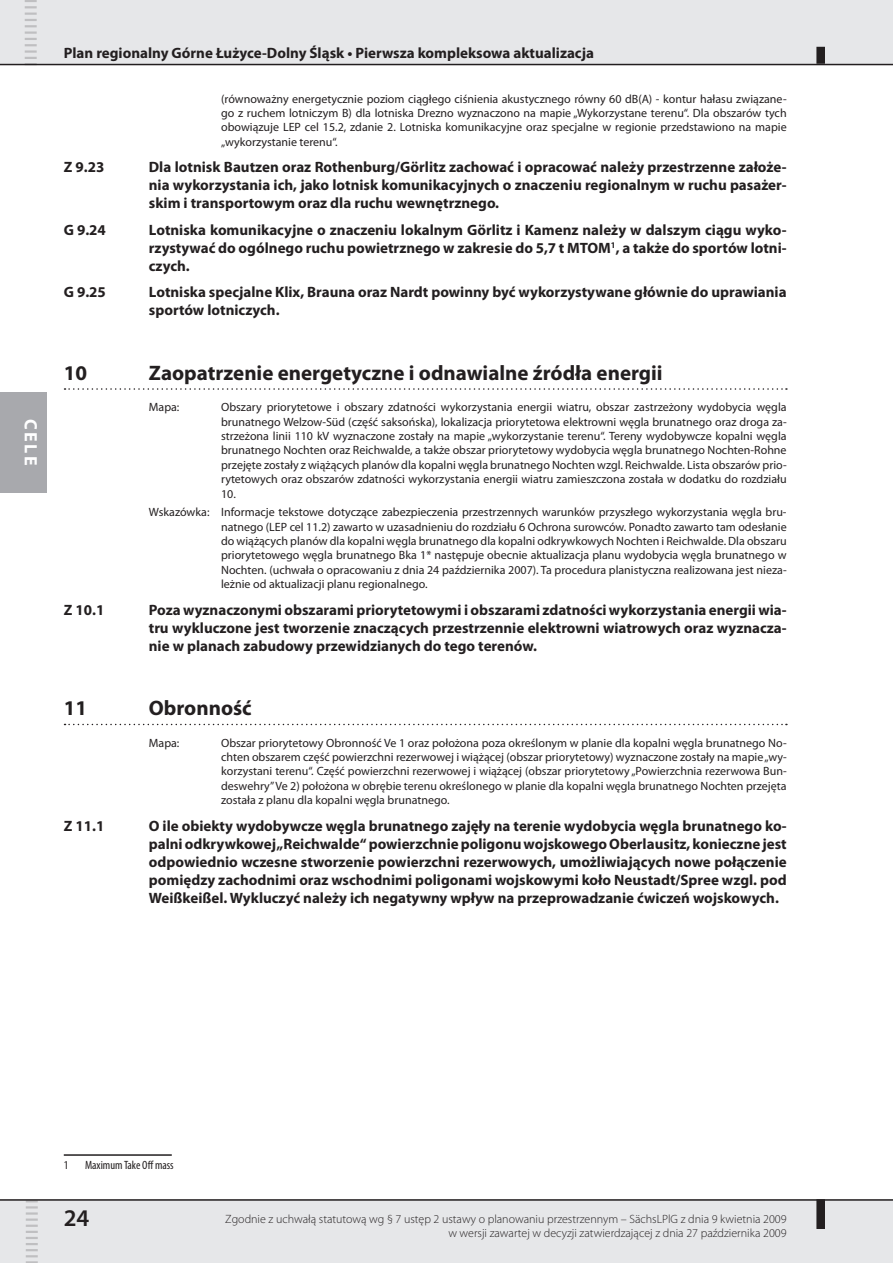
<style>
.page{position:relative;width:893px;height:1263px;background:#fff}
.page>*{position:absolute;margin:0;border:0;box-sizing:border-box;transform-origin:0 0}
.t1{font:600 24px "Myriad Pro";color:#231f20}
.t2{font:700 21px "Myriad Pro";color:#231f20}
.t3{font:700 18px "Myriad Pro";color:#fff}
.t4{font:700 15px/18px "Myriad Pro";color:#231f20;text-align:justify}
.t5{font:12px/14.4px "Myriad Pro";color:#231f20;text-align:justify}
.t6{font:300 12px/14.4px "Myriad Pro";color:#231f20;text-align:right}
.t7{font:condensed 12px "Myriad Pro";color:#231f20}
</style>
<div class="page">
<div style="left:0;top:392px;width:47px;height:100px;background:#a8a9ad"></div>
<div style="left:0;top:0;width:893px;height:64px;background:#e6e7e9"></div>
<hr style="left:0;top:64px;width:893px;height:1px;background:#231f20">
<div style="left:817px;top:48px;width:7px;height:15px;background:#231f20"></div>
<div style="left:816px;top:47px;width:9px;height:17px;border:2px solid #231f20"></div>
<div style="left:0;top:1200px;width:893px;height:63px;background:#e6e7e9"></div>
<hr style="left:0;top:1199px;width:893px;height:2px;background:#231f20">
<div style="left:817px;top:1200px;width:7px;height:28px;background:#231f20"></div>
<div style="left:816px;top:1199px;width:9px;height:30px;border:2px solid #231f20"></div>
<svg style="left:25px;top:0;width:12px;height:64px"></svg>
<svg style="left:26px;top:1200px;width:12px;height:63px"></svg>
<svg style="left:65px;top:388px;width:722px;height:2px"></svg>
<svg style="left:65px;top:724px;width:722px;height:1px"></svg>
<hr style="left:64px;top:1154px;width:108px;height:2px;background:#231f20">
<h3 class="t3" style="left:43px;top:419px;width:48px;rotate:90deg">CELE</h3>
<p class="t4" style="left:64px;top:43px;width:532px">Plan regionalny Górne Łużyce-Dolny Śląsk • Pierwsza kompleksowa aktualizacja</p>
<p class="t5" style="left:221px;top:91px;width:567px">(równoważny energetycznie poziom ciągłego ciśnienia akustycznego równy 60 dB(A) - kontur hałasu związane&shy;go z ruchem lotniczym B) dla lotniska Drezno wyznaczono na mapie „Wykorzystane terenu“. Dla obszarów tych obowiązuje LEP cel 15.2, zdanie 2. Lotniska komunikacyjne oraz specjalne w regionie przedstawiono na mapie „wykorzystanie terenu“.</p>
<p class="t4" style="left:64px;top:158px;width:42px">Z 9.23</p>
<p class="t4" style="left:149px;top:158px;width:639px">Dla lotnisk Bautzen oraz Rothenburg/Görlitz zachować i opracować należy przestrzenne założe&shy;nia wykorzystania ich, jako lotnisk komunikacyjnych o znaczeniu regionalnym w ruchu pasażer&shy;skim i transportowym oraz dla ruchu wewnętrznego.</p>
<p class="t4" style="left:64px;top:220px;width:44px">G 9.24</p>
<p class="t4" style="left:149px;top:220px;width:639px">Lotniska komunikacyjne o znaczeniu lokalnym Görlitz i Kamenz należy w dalszym ciągu wyko&shy;rzystywać do ogólnego ruchu powietrznego w zakresie do 5,7 t MTOM<sup>1</sup>, a także do sportów lotni&shy;czych.</p>
<p class="t4" style="left:64px;top:283px;width:44px">G 9.25</p>
<p class="t4" style="left:149px;top:283px;width:639px">Lotniska specjalne Klix, Brauna oraz Nardt powinny być wykorzystywane głównie do uprawiania sportów lotniczych.</p>
<h2 class="t2" style="left:64px;top:359px;width:25px">10</h2>
<h2 class="t2" style="left:149px;top:359px;width:515px">Zaopatrzenie energetyczne i odnawialne źródła energii</h2>
<p class="t5" style="left:149px;top:400px;width:32px">Mapa:</p>
<p class="t5" style="left:221px;top:400px;width:567px">Obszary priorytetowe i obszary zdatności wykorzystania energii wiatru, obszar zastrzeżony wydobycia węgla brunatnego Welzow-Süd (część saksońska), lokalizacja priorytetowa elektrowni węgla brunatnego oraz droga za&shy;strzeżona linii 110 kV wyznaczone zostały na mapie „wykorzystanie terenu“. Tereny wydobywcze kopalni węgla brunatnego Nochten oraz Reichwalde, a także obszar priorytetowy wydobycia węgla brunatnego Nochten-Rohne przejęte zostały z wiążących planów dla kopalni węgla brunatnego Nochten wzgl. Reichwalde. Lista obszarów prio&shy;rytetowych oraz obszarów zdatności wykorzystania energii wiatru zamieszczona została w dodatku do rozdziału 10.</p>
<p class="t5" style="left:221px;top:505px;width:567px;text-indent:-72px">Wskazówka: Informacje tekstowe dotyczące zabezpieczenia przestrzennych warunków przyszłego wykorzystania węgla bru&shy;natnego (LEP cel 11.2) zawarto w uzasadnieniu do rozdziału 6 Ochrona surowców. Ponadto zawarto tam odesłanie do wiążących planów dla kopalni węgla brunatnego dla kopalni odkrywkowych Nochten i Reichwalde. Dla obszaru priorytetowego węgla brunatnego Bka 1* następuje obecnie aktualizacja planu wydobycia węgla brunatnego w Nochten. (uchwała o opracowaniu z dnia 24 października 2007). Ta procedura planistyczna realizowana jest nieza&shy;leżnie od aktualizacji planu regionalnego.</p>
<p class="t4" style="left:64px;top:600px;width:42px">Z 10.1</p>
<p class="t4" style="left:149px;top:600px;width:639px">Poza wyznaczonymi obszarami priorytetowymi i obszarami zdatności wykorzystania energii wia&shy;tru wykluczone jest tworzenie znaczących przestrzennie elektrowni wiatrowych oraz wyznacza&shy;nie w planach zabudowy przewidzianych do tego terenów.</p>
<h2 class="t2" style="left:64px;top:694px;width:25px">11</h2>
<h2 class="t2" style="left:149px;top:694px;width:104px">Obronność</h2>
<p class="t5" style="left:149px;top:735px;width:32px">Mapa:</p>
<p class="t5" style="left:221px;top:735px;width:567px">Obszar priorytetowy Obronność Ve 1 oraz położona poza określonym w planie dla kopalni węgla brunatnego No&shy;chten obszarem część powierzchni rezerwowej i wiążącej (obszar priorytetowy) wyznaczone zostały na mapie „wy&shy;korzystani terenu“. Część powierzchni rezerwowej i wiążącej (obszar priorytetowy „Powierzchnia rezerwowa Bun&shy;deswehry” Ve 2) położona w obrębie terenu określonego w planie dla kopalni węgla brunatnego Nochten przejęta została z planu dla kopalni węgla brunatnego.</p>
<p class="t4" style="left:64px;top:816px;width:42px">Z 11.1</p>
<p class="t4" style="left:149px;top:816px;width:639px">O ile obiekty wydobywcze węgla brunatnego zajęły na terenie wydobycia węgla brunatnego ko&shy;palni odkrywkowej „Reichwalde“ powierzchnie poligonu wojskowego Oberlausitz, konieczne jest odpowiednio wczesne stworzenie powierzchni rezerwowych, umożliwiających nowe połączenie pomiędzy zachodnimi oraz wschodnimi poligonami wojskowymi koło Neustadt/Spree wzgl. pod Weißkeißel. Wykluczyć należy ich negatywny wpływ na przeprowadzanie ćwiczeń wojskowych.</p>
<p class="t7" style="left:64px;top:1158px;width:6px">1</p>
<p class="t7" style="left:85px;top:1158px;width:90px">Maximum Take Off mass</p>
<h1 class="t1" style="left:64px;top:1202px;width:27px">24</h1>
<p class="t6" style="left:225px;top:1211px;width:563px">Zgodnie z uchwałą statutową wg § 7 ustęp 2 ustawy o planowaniu przestrzennym – SächsLPlG z dnia 9 kwietnia 2009 w wersji zawartej w decyzji zatwierdzającej z dnia 27 października 2009</p>
</div>
